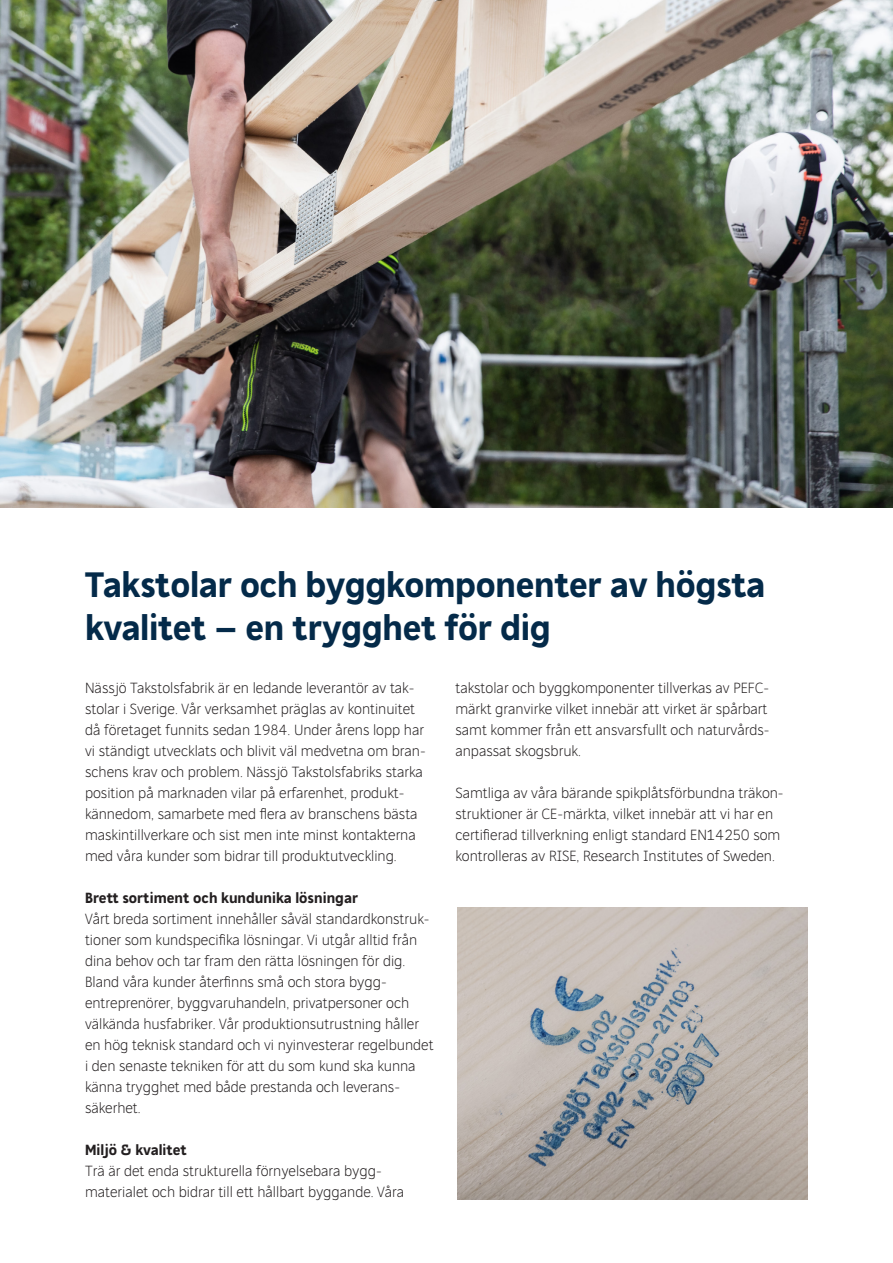
<style>
.page{position:relative;width:893px;height:1263px;background:#fff}
.page>*{position:absolute;margin:0;border:0;box-sizing:border-box;transform-origin:0 0}
.Rubrik{font:700 36px/43.2px "Derome";letter-spacing:-.01em;color:#042a49}
.Brödtext{font:300 15px/21px "Derome";color:#231f20}
.Mellanrubrik{font:700 15px "Derome";color:#231f20}
</style>
<div class="page">
<img style="left:0;top:0;width:893px;height:507px">
<img style="left:457px;top:907px;width:351px;height:292px">
<p class="Rubrik" style="left:85px;top:563px;width:682px">Takstolar och byggkomponenter av högsta kvalitet – en trygghet för dig</p>
<p class="Brödtext" style="left:85px;top:677px;width:342px">Nässjö Takstolsfabrik är en ledande leverantör av tak&shy;stolar i Sverige. Vår verksamhet präglas av kontinuitet då företaget funnits sedan 1984. Under årens lopp har vi ständigt utvecklats och blivit väl medvetna om bran&shy;schens krav och problem. Nässjö Takstolsfabriks starka position på marknaden vilar på erfarenhet, produkt&shy;kännedom, samarbete med flera av branschens bästa maskintillverkare och sist men inte minst kontakterna med våra kunder som bidrar till produktutveckling.</p>
<p class="Mellanrubrik" style="left:85px;top:888px;width:274px">Brett sortiment och kundunika lösningar</p>
<p class="Brödtext" style="left:85px;top:908px;width:350px">Vårt breda sortiment innehåller såväl standardkonstruk&shy;tioner som kundspecifika lösningar. Vi utgår alltid från dina behov och tar fram den rätta lösningen för dig.<br>Bland våra kunder återfinns små och stora bygg&shy;entreprenörer, byggvaruhandeln, privatpersoner och välkända husfabriker. Vår produktionsutrustning håller en hög teknisk standard och vi nyinvesterar regelbundet i den senaste tekniken för att du som kund ska kunna känna trygghet med både prestanda och leverans&shy;säkerhet.</p>
<p class="Mellanrubrik" style="left:85px;top:1140px;width:104px">Miljö &amp; kvalitet</p>
<p class="Brödtext" style="left:85px;top:1160px;width:321px">Trä är det enda strukturella förnyelsebara bygg&shy;materialet och bidrar till ett hållbart byggande. Våra</p>
<p class="Brödtext" style="left:455px;top:677px;width:316px">takstolar och byggkomponenter tillverkas av PEFC&shy;märkt granvirke vilket innebär att virket är spårbart samt kommer från ett ansvarsfullt och naturvårds&shy;anpassat skogsbruk.</p>
<p class="Brödtext" style="left:455px;top:782px;width:330px">Samtliga av våra bärande spikplåtsförbundna träkon&shy;struktioner är CE-märkta, vilket innebär att vi har en certifierad tillverkning enligt standard EN14250 som kontrolleras av RISE, Research Institutes of Sweden.</p>
</div>
